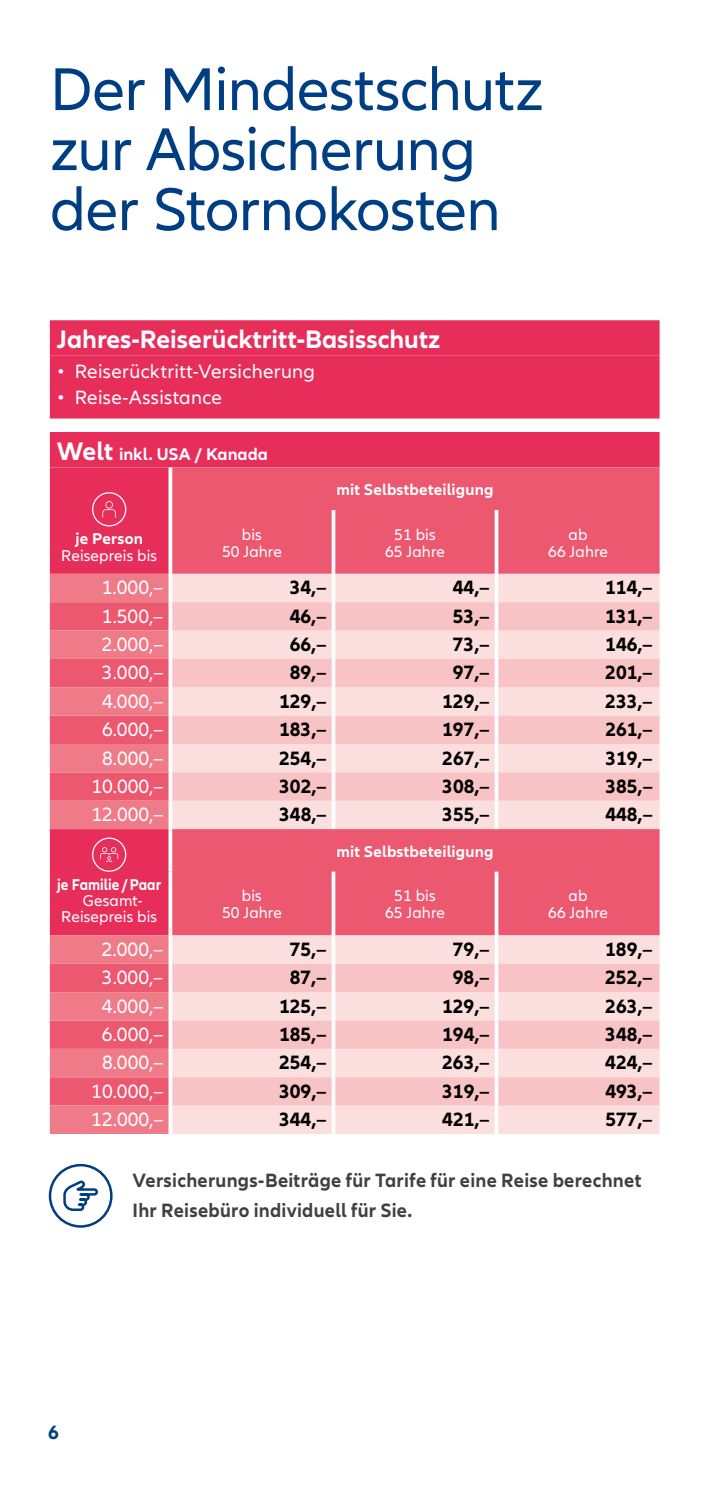
<style>
.page{position:relative;width:709px;height:1489px;background:#fff}
.page>*{position:absolute;margin:0;border:0;box-sizing:border-box;transform-origin:0 0}
.t1{font:62.5px/60px "Allianz Neo";letter-spacing:-.01em;color:#003e84}
.t2{font:700 26.25px "Allianz Neo";color:#fff}
.t3{font:700 20px "Allianz Neo";color:#000}
.t4{font:20px "Allianz Neo";color:#fff}
.t5{font:700 20px/30px "Allianz Neo";letter-spacing:.015em;color:#414040}
.t6{font:700 20px "Allianz Neo";color:#003e84}
.t7{font:700 17.5px "Allianz Neo";color:#fff}
.t8{font:16.25px/16.8px "Allianz Neo";letter-spacing:.01em;color:#fff;text-align:center}
.t9{font:700 16.25px "Allianz Neo";letter-spacing:.01em;color:#fff}
.t10{font:700 16.25px "Allianz Neo";letter-spacing:.01em;color:#fff;scale:.9 1}
.s1{font-size:26.25px}
</style>
<div class="page">
<div style="left:49px;top:1163px;width:64px;height:64px;border:3px solid #003e84;border-radius:50%"></div>
<svg style="left:63px;top:1180px;width:35px;height:31px"></svg>
<div style="left:50px;top:320px;width:609px;height:36px;background:#e72e5b"></div>
<svg style="left:50px;top:356px;width:609px;height:111px;background:#e9476e"></svg>
<svg style="left:50px;top:467px;width:609px;height:107px;background:#ea516d"></svg>
<svg style="left:50px;top:574px;width:118px;height:559px;background:#ec6177"></svg>
<div style="left:172px;top:574px;width:487px;height:559px;background:#fbdede"></div>
<svg style="left:172px;top:602px;width:487px;height:503px;background:#f6b7bc"></svg>
<svg style="left:168px;top:574px;width:1px;height:28px"></svg>
<svg style="left:168px;top:602px;width:2px;height:28px"></svg>
<svg style="left:168px;top:630px;width:4px;height:29px"></svg>
<svg style="left:168px;top:659px;width:1px;height:28px"></svg>
<svg style="left:168px;top:687px;width:2px;height:28px"></svg>
<svg style="left:168px;top:715px;width:3px;height:29px"></svg>
<svg style="left:168px;top:744px;width:1px;height:28px"></svg>
<svg style="left:168px;top:772px;width:4px;height:28px"></svg>
<svg style="left:168px;top:800px;width:3px;height:29px"></svg>
<svg style="left:168px;top:935px;width:4px;height:28px"></svg>
<svg style="left:168px;top:963px;width:2px;height:29px"></svg>
<svg style="left:168px;top:992px;width:2px;height:28px"></svg>
<svg style="left:168px;top:1020px;width:3px;height:28px"></svg>
<svg style="left:168px;top:1048px;width:2px;height:29px"></svg>
<svg style="left:168px;top:1077px;width:3px;height:28px"></svg>
<svg style="left:168px;top:1105px;width:4px;height:28px"></svg>
<svg style="left:168px;top:467px;width:4px;height:43px"></svg>
<svg style="left:168px;top:510px;width:4px;height:64px"></svg>
<svg style="left:168px;top:829px;width:4px;height:42px"></svg>
<svg style="left:168px;top:871px;width:4px;height:64px"></svg>
<svg style="left:331px;top:510px;width:4px;height:64px"></svg>
<svg style="left:331px;top:574px;width:4px;height:28px"></svg>
<svg style="left:331px;top:602px;width:4px;height:28px"></svg>
<svg style="left:331px;top:630px;width:4px;height:29px"></svg>
<svg style="left:331px;top:659px;width:4px;height:28px"></svg>
<svg style="left:331px;top:687px;width:4px;height:28px"></svg>
<svg style="left:331px;top:715px;width:4px;height:29px"></svg>
<svg style="left:331px;top:744px;width:4px;height:28px"></svg>
<svg style="left:331px;top:772px;width:4px;height:28px"></svg>
<svg style="left:331px;top:800px;width:4px;height:29px"></svg>
<svg style="left:331px;top:871px;width:4px;height:64px"></svg>
<svg style="left:331px;top:935px;width:4px;height:28px"></svg>
<svg style="left:331px;top:963px;width:4px;height:29px"></svg>
<svg style="left:331px;top:992px;width:4px;height:28px"></svg>
<svg style="left:331px;top:1020px;width:4px;height:28px"></svg>
<svg style="left:331px;top:1048px;width:4px;height:29px"></svg>
<svg style="left:331px;top:1077px;width:4px;height:28px"></svg>
<svg style="left:331px;top:1105px;width:4px;height:28px"></svg>
<svg style="left:494px;top:510px;width:4px;height:64px"></svg>
<svg style="left:494px;top:574px;width:4px;height:28px"></svg>
<svg style="left:494px;top:602px;width:4px;height:28px"></svg>
<svg style="left:494px;top:630px;width:4px;height:29px"></svg>
<svg style="left:494px;top:659px;width:4px;height:28px"></svg>
<svg style="left:494px;top:687px;width:4px;height:28px"></svg>
<svg style="left:494px;top:715px;width:4px;height:29px"></svg>
<svg style="left:494px;top:744px;width:4px;height:28px"></svg>
<svg style="left:494px;top:772px;width:4px;height:28px"></svg>
<svg style="left:494px;top:800px;width:4px;height:29px"></svg>
<svg style="left:494px;top:871px;width:4px;height:64px"></svg>
<svg style="left:494px;top:935px;width:4px;height:28px"></svg>
<svg style="left:494px;top:963px;width:4px;height:29px"></svg>
<svg style="left:494px;top:992px;width:4px;height:28px"></svg>
<svg style="left:494px;top:1020px;width:4px;height:28px"></svg>
<svg style="left:494px;top:1048px;width:4px;height:29px"></svg>
<svg style="left:494px;top:1077px;width:4px;height:28px"></svg>
<svg style="left:494px;top:1105px;width:4px;height:28px"></svg>
<div style="left:92px;top:492px;width:34px;height:34px;border:1px solid #fff;border-radius:50%"></div>
<svg style="left:102px;top:501px;width:14px;height:16px"></svg>
<div style="left:92px;top:837px;width:34px;height:34px;border:1px solid #fff;border-radius:50%"></div>
<svg style="left:100px;top:847px;width:18px;height:15px"></svg>
<h1 class="t1" style="left:50px;top:60px;width:495px">Der Mindestschutz zur Absicherung der Stornokosten</h1>
<h2 class="t2" style="left:57px;top:326px;width:385px">Jahres-Reiserücktritt-Basisschutz</h2>
<p class="t4" style="left:57px;top:361px;width:259px">• Reiserücktritt-Versicherung</p>
<p class="t4" style="left:57px;top:388px;width:167px">• Reise-Assistance</p>
<p class="t7" style="left:57px;top:445px;width:212px"><span class="s1">Welt</span> inkl. USA / Kanada</p>
<p class="t9" style="left:75px;top:530px;width:69px">je Person</p>
<p class="t8" style="left:61px;top:547px;width:97px">Reisepreis bis</p>
<p class="t9" style="left:336px;top:481px;width:158px">mit Selbstbeteiligung</p>
<p class="t8" style="left:222px;top:526px;width:61px">bis<br>50 Jahre</p>
<p class="t8" style="left:385px;top:526px;width:61px">51 bis<br>65 Jahre</p>
<p class="t8" style="left:548px;top:526px;width:61px">ab<br>66 Jahre</p>
<p class="t4" style="left:102px;top:578px;width:63px">1.000,–</p>
<p class="t3" style="left:290px;top:577px;width:38px">34,–</p>
<p class="t3" style="left:453px;top:577px;width:38px">44,–</p>
<p class="t3" style="left:605px;top:577px;width:49px">114,–</p>
<p class="t4" style="left:102px;top:606px;width:63px">1.500,–</p>
<p class="t3" style="left:290px;top:605px;width:38px">46,–</p>
<p class="t3" style="left:453px;top:605px;width:38px">53,–</p>
<p class="t3" style="left:605px;top:605px;width:49px">131,–</p>
<p class="t4" style="left:102px;top:634px;width:63px">2.000,–</p>
<p class="t3" style="left:290px;top:634px;width:38px">66,–</p>
<p class="t3" style="left:453px;top:634px;width:38px">73,–</p>
<p class="t3" style="left:605px;top:634px;width:49px">146,–</p>
<p class="t4" style="left:102px;top:663px;width:63px">3.000,–</p>
<p class="t3" style="left:290px;top:662px;width:38px">89,–</p>
<p class="t3" style="left:453px;top:662px;width:38px">97,–</p>
<p class="t3" style="left:605px;top:662px;width:49px">201,–</p>
<p class="t4" style="left:102px;top:691px;width:63px">4.000,–</p>
<p class="t3" style="left:279px;top:690px;width:49px">129,–</p>
<p class="t3" style="left:442px;top:690px;width:49px">129,–</p>
<p class="t3" style="left:605px;top:690px;width:49px">233,–</p>
<p class="t4" style="left:102px;top:719px;width:63px">6.000,–</p>
<p class="t3" style="left:279px;top:719px;width:49px">183,–</p>
<p class="t3" style="left:442px;top:719px;width:49px">197,–</p>
<p class="t3" style="left:605px;top:719px;width:49px">261,–</p>
<p class="t4" style="left:102px;top:748px;width:63px">8.000,–</p>
<p class="t3" style="left:279px;top:747px;width:49px">254,–</p>
<p class="t3" style="left:442px;top:747px;width:49px">267,–</p>
<p class="t3" style="left:605px;top:747px;width:49px">319,–</p>
<p class="t4" style="left:91px;top:776px;width:74px">10.000,–</p>
<p class="t3" style="left:279px;top:775px;width:49px">302,–</p>
<p class="t3" style="left:442px;top:775px;width:49px">308,–</p>
<p class="t3" style="left:605px;top:775px;width:49px">385,–</p>
<p class="t4" style="left:91px;top:804px;width:74px">12.000,–</p>
<p class="t3" style="left:279px;top:804px;width:49px">348,–</p>
<p class="t3" style="left:442px;top:804px;width:49px">355,–</p>
<p class="t3" style="left:605px;top:804px;width:49px">448,–</p>
<p class="t10" style="left:57px;top:876px;width:117px">je Familie / Paar</p>
<p class="t8" style="left:61px;top:892px;width:97px">Gesamt-<br>Reisepreis bis</p>
<p class="t9" style="left:336px;top:842px;width:158px">mit Selbstbeteiligung</p>
<p class="t8" style="left:222px;top:887px;width:61px">bis<br>50 Jahre</p>
<p class="t8" style="left:385px;top:887px;width:61px">51 bis<br>65 Jahre</p>
<p class="t8" style="left:548px;top:887px;width:61px">ab<br>66 Jahre</p>
<p class="t4" style="left:102px;top:939px;width:63px">2.000,–</p>
<p class="t3" style="left:290px;top:938px;width:38px">75,–</p>
<p class="t3" style="left:453px;top:938px;width:38px">79,–</p>
<p class="t3" style="left:605px;top:938px;width:49px">189,–</p>
<p class="t4" style="left:102px;top:967px;width:63px">3.000,–</p>
<p class="t3" style="left:290px;top:967px;width:38px">87,–</p>
<p class="t3" style="left:453px;top:967px;width:38px">98,–</p>
<p class="t3" style="left:605px;top:967px;width:49px">252,–</p>
<p class="t4" style="left:102px;top:996px;width:63px">4.000,–</p>
<p class="t3" style="left:279px;top:995px;width:49px">125,–</p>
<p class="t3" style="left:442px;top:995px;width:49px">129,–</p>
<p class="t3" style="left:605px;top:995px;width:49px">263,–</p>
<p class="t4" style="left:102px;top:1024px;width:63px">6.000,–</p>
<p class="t3" style="left:279px;top:1023px;width:49px">185,–</p>
<p class="t3" style="left:442px;top:1023px;width:49px">194,–</p>
<p class="t3" style="left:605px;top:1023px;width:49px">348,–</p>
<p class="t4" style="left:102px;top:1052px;width:63px">8.000,–</p>
<p class="t3" style="left:279px;top:1052px;width:49px">254,–</p>
<p class="t3" style="left:442px;top:1052px;width:49px">263,–</p>
<p class="t3" style="left:605px;top:1052px;width:49px">424,–</p>
<p class="t4" style="left:91px;top:1081px;width:74px">10.000,–</p>
<p class="t3" style="left:279px;top:1080px;width:49px">309,–</p>
<p class="t3" style="left:442px;top:1080px;width:49px">319,–</p>
<p class="t3" style="left:605px;top:1080px;width:49px">493,–</p>
<p class="t4" style="left:91px;top:1109px;width:74px">12.000,–</p>
<p class="t3" style="left:279px;top:1109px;width:49px">344,–</p>
<p class="t3" style="left:442px;top:1109px;width:49px">421,–</p>
<p class="t3" style="left:605px;top:1109px;width:49px">577,–</p>
<p class="t5" style="left:133px;top:1165px;width:510px">Versicherungs-Beiträge für Tarife für eine Reise berechnet<br>Ihr Reisebüro individuell für Sie.</p>
<p class="t6" style="left:48px;top:1421px;width:12px">6</p>
</div>
